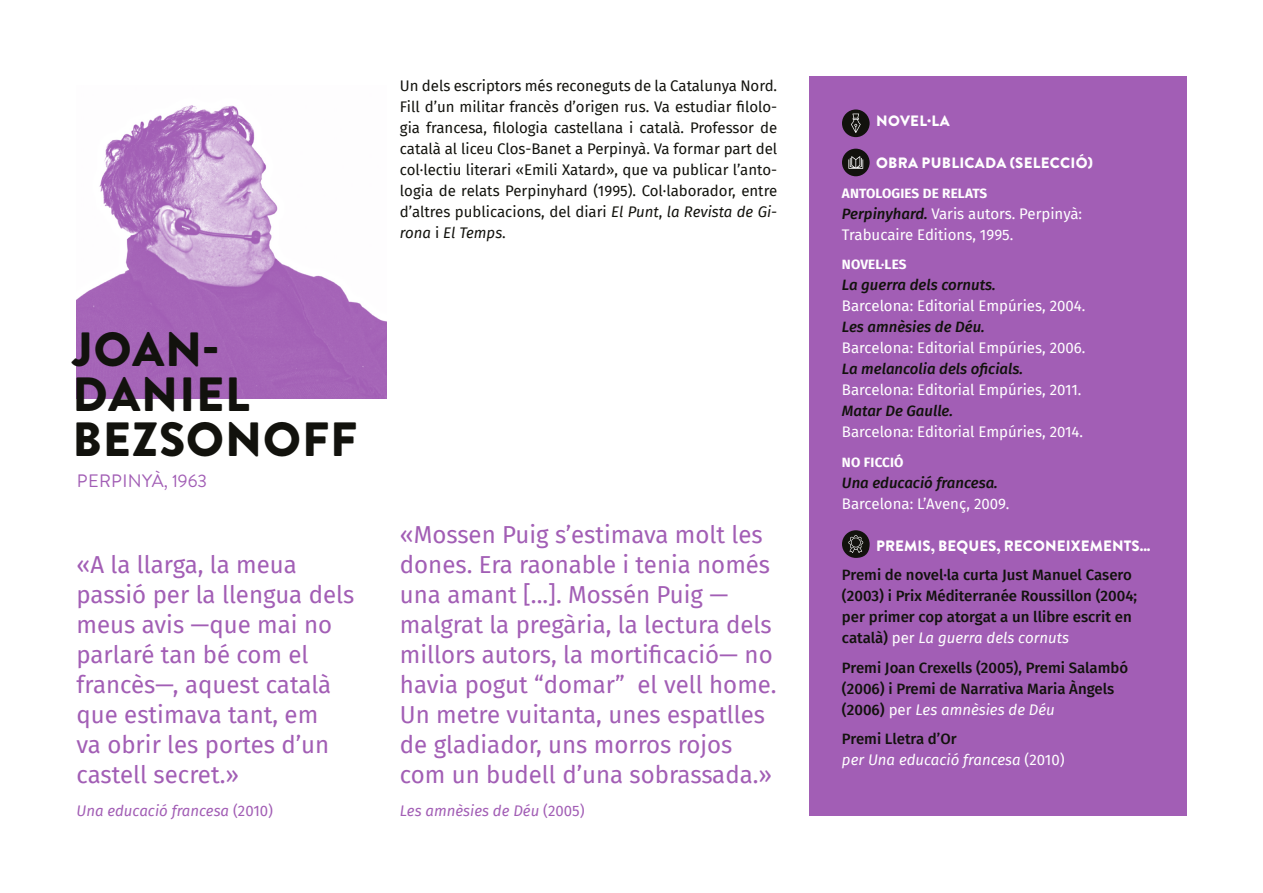
<style>
.page{position:relative;width:1263px;height:893px;background:#fff}
.page>*{position:absolute;margin:0;border:0;box-sizing:border-box;transform-origin:0 0}
.t1{font:900 48px/45px "Brandon Grotesque";letter-spacing:.02em;color:#12120d}
.t2{font:24px/30px "Fira Sans";color:#a25eb5}
.t3{font:18px "Brandon Grotesque";letter-spacing:.02em;color:#a25eb5}
.t4{font:15px/21px "Fira Sans";color:#12120d;text-align:justify}
.t5{font:15px/21px "Fira Sans";color:#fff}
.t6{font:500 15px/21px "Fira Sans";color:#12120d}
.t7{font:900 15px "Brandon Grotesque";letter-spacing:.01em;color:#fff}
.t8{font:italic 15px "Fira Sans";color:#a25eb5}
.t9{font:italic 15px/21px "Fira Sans";color:#fff}
.t10{font:700 13.5px "Fira Sans";letter-spacing:.01em;color:#fff}
.s1{font-style:normal}
.s2{font-style:italic}
.s3{font-weight:500;font-style:italic;color:#12120d}
.s4{font-weight:400;color:#fff}
.s5{font-weight:400;font-style:italic;color:#fff}
.s6{font-weight:500;font-style:normal;color:#12120d}
</style>
<div class="page">
<img style="left:77px;top:105px;width:310px;height:293px">
<div style="left:809px;top:77px;width:377px;height:739px;background:#a25eb5"></div>
<div style="left:842px;top:149px;width:28px;height:27px;background:#12120d;border-radius:50%"></div>
<svg style="left:848px;top:156px;width:15px;height:13px"></svg>
<div style="left:842px;top:530px;width:28px;height:28px;background:#12120d;border-radius:50%"></div>
<svg style="left:848px;top:535px;width:15px;height:18px"></svg>
<div style="left:842px;top:109px;width:28px;height:28px;background:#12120d;border-radius:50%"></div>
<svg style="left:851px;top:114px;width:10px;height:19px"></svg>
<p class="t1" style="left:73px;top:328px;width:286px">JOAN-<br>DANIEL<br>BEZSONOFF</p>
<p class="t3" style="left:77px;top:468px;width:132px">PERPINYÀ, 1963</p>
<p class="t2" style="left:77px;top:549px;width:279px">«A la llarga, la meua passió per la llengua dels meus avis —que mai no parlaré tan bé com el francès—, aquest català que estimava tant, em<br>va obrir les portes d’un castell secret.»</p>
<p class="t8" style="left:77px;top:800px;width:198px">Una educació francesa <span class="s1">(2010)</span></p>
<p class="t4" style="left:400px;top:74px;width:379px">Un dels escriptors més reconeguts de la Catalunya Nord.<br>Fill d’un militar francès d’origen rus. Va estudiar filolo&shy;gia francesa, filologia castellana i català. Professor de català al liceu Clos-Banet a Perpinyà. Va formar part del col·lectiu literari «Emili Xatard», que va publicar l’anto&shy;logia de relats Perpinyhard (1995). Col·laborador, entre d’altres publicacions, del diari <span class="s2">El Punt</span>, <span class="s2">la Revista de Gi&shy;rona</span> i <span class="s2">El Temps</span>.</p>
<p class="t2" style="left:400px;top:519px;width:378px">«Mossen Puig s’estimava molt les dones. Era raonable i tenia només una amant [...]. Mossén Puig — malgrat la pregària, la lectura dels millors autors, la mortificació— no havia pogut “domar” el vell home.<br>Un metre vuitanta, unes espatlles de gladiador, uns morros rojos com un budell d’una sobrassada.»</p>
<p class="t8" style="left:400px;top:800px;width:186px">Les amnèsies de Déu <span class="s1">(2005)</span></p>
<p class="t7" style="left:876px;top:111px;width:75px">NOVEL·LA</p>
<p class="t7" style="left:876px;top:153px;width:218px">OBRA PUBLICADA (SELECCIÓ)</p>
<p class="t10" style="left:842px;top:182px;width:147px">ANTOLOGIES DE RELATS</p>
<p class="t5" style="left:842px;top:203px;width:242px"><span class="s3">Perpinyhard.</span> Varis autors. Perpinyà:<br>Trabucaire Editions, 1995.</p>
<p class="t10" style="left:842px;top:253px;width:66px">NOVEL·LES</p>
<p class="t5" style="left:842px;top:274px;width:245px"><span class="s3">La guerra dels cornuts.<br></span>Barcelona: Editorial Empúries, 2004.</p>
<p class="t5" style="left:842px;top:316px;width:245px"><span class="s3">Les amnèsies de Déu.<br></span>Barcelona: Editorial Empúries, 2006.</p>
<p class="t5" style="left:842px;top:358px;width:241px"><span class="s3">La melancolia dels oficials.<br></span>Barcelona: Editorial Empúries, 2011.</p>
<p class="t5" style="left:842px;top:400px;width:243px"><span class="s3">Matar De Gaulle.<br></span>Barcelona: Editorial Empúries, 2014.</p>
<p class="t10" style="left:842px;top:451px;width:63px">NO FICCIÓ</p>
<p class="t5" style="left:842px;top:472px;width:169px"><span class="s3">Una educació francesa.<br></span>Barcelona: L’Avenç, 2009.</p>
<p class="t7" style="left:876px;top:535px;width:276px">PREMIS, BEQUES, RECONEIXEMENTS...</p>
<p class="t6" style="left:842px;top:564px;width:297px">Premi de novel·la curta Just Manuel Casero (2003) i Prix Méditerranée Roussillon (2004; per primer cop atorgat a un llibre escrit en català) <span class="s4">per</span> <span class="s5">La guerra dels cornuts</span></p>
<p class="t6" style="left:842px;top:656px;width:288px">Premi Joan Crexells (2005), Premi Salambó (2006) i Premi de Narrativa Maria Àngels (2006) <span class="s4">per</span> <span class="s5">Les amnèsies de Déu</span></p>
<p class="t9" style="left:842px;top:728px;width:224px"><span class="s6">Premi Lletra d’Or<br></span>per Una educació francesa <span class="s1">(2010)</span></p>
</div>
